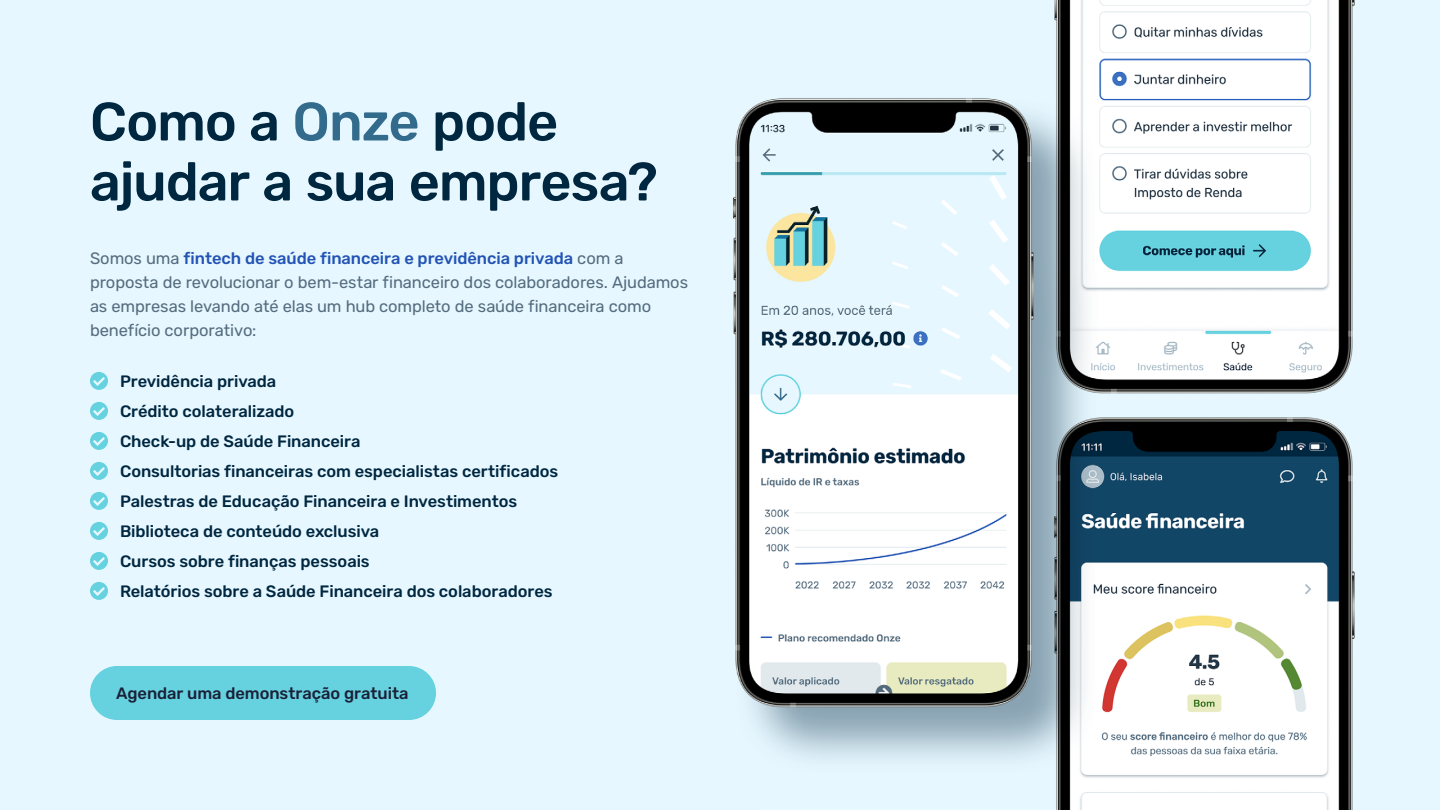
<style>
.page{position:relative;width:1440px;height:810px;background:#fff}
.page>*{position:absolute;margin:0;border:0;box-sizing:border-box;transform-origin:0 0}
.t1{font:500 54px/60px "Rubik";letter-spacing:-.02em;color:#002740}
.t2{font:500 16.5px/30px "Rubik";letter-spacing:-.005em;color:#002740}
.t3{font:16.5px/24px "Rubik";letter-spacing:-.005em;color:#546c7e}
.t4{font:500 16.5px "Rubik";letter-spacing:-.005em;color:#1a2138}
.s1{color:#336b8c}
.s2{font-weight:500;color:#2354b4}
</style>
<div class="page">
<img style="left:0;top:0;width:1440px;height:810px">
<div style="left:90px;top:666px;width:346px;height:54px;background:#67d2df;border-radius:27px"></div>
<svg style="left:90px;top:372px;width:18px;height:18px"></svg>
<svg style="left:90px;top:462px;width:18px;height:18px"></svg>
<svg style="left:90px;top:402px;width:18px;height:18px"></svg>
<svg style="left:90px;top:492px;width:18px;height:18px"></svg>
<svg style="left:90px;top:432px;width:18px;height:18px"></svg>
<svg style="left:90px;top:582px;width:18px;height:18px"></svg>
<svg style="left:90px;top:522px;width:18px;height:18px"></svg>
<svg style="left:90px;top:552px;width:18px;height:18px"></svg>
<h1 class="t1" style="left:90px;top:93px;width:569px">Como a <span class="s1">Onze</span> pode ajudar a sua empresa?</h1>
<p class="t3" style="left:90px;top:247px;width:600px">Somos uma <span class="s2">fintech de saúde financeira e previdência privada</span> com a proposta de revolucionar o bem-estar financeiro dos colaboradores. Ajudamos as empresas levando até elas um hub completo de saúde financeira como benefício corporativo:</p>
<p class="t2" style="left:120px;top:367px;width:158px">Previdência privada</p>
<p class="t2" style="left:120px;top:397px;width:176px">Crédito colateralizado</p>
<p class="t2" style="left:120px;top:427px;width:242px">Check-up de Saúde Financeira</p>
<p class="t2" style="left:120px;top:457px;width:440px">Consultorias financeiras com especialistas certificados</p>
<p class="t2" style="left:120px;top:487px;width:399px">Palestras de Educação Financeira e Investimentos</p>
<p class="t2" style="left:120px;top:517px;width:261px">Biblioteca de conteúdo exclusiva<br>Cursos sobre finanças pessoais</p>
<p class="t2" style="left:120px;top:577px;width:434px">Relatórios sobre a Saúde Financeira dos colaboradores</p>
<p class="t4" style="left:116px;top:684px;width:294px">Agendar uma demonstração gratuita</p>
</div>
